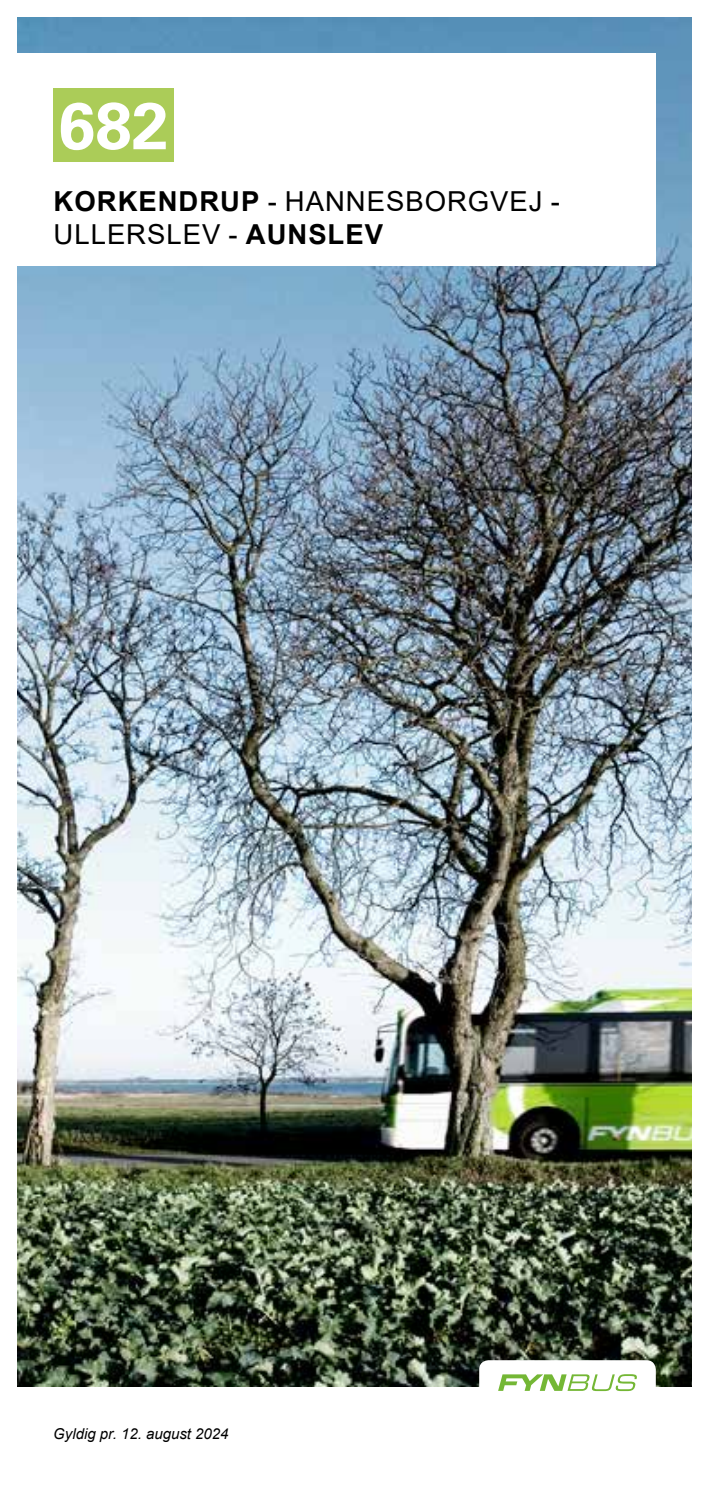
<style>
.page{position:relative;width:709px;height:1489px;background:#fff}
.page>*{position:absolute;margin:0;border:0;box-sizing:border-box;transform-origin:0 0}
.t1{font:700 66px "Univers LT Pro 65";color:#fff}
.t2{font:27.5px/32.5px "Arial";letter-spacing:.035em;color:#000}
.t3{font:italic 15px "Arial";color:#000}
.s1{font-weight:700}
</style>
<div class="page">
<img style="left:18px;top:18px;width:673px;height:1367px">
<div style="left:479px;top:1359px;width:177px;height:45px;background:#fff;border-radius:9px"></div>
<svg style="left:498px;top:1374px;width:139px;height:16px"></svg>
<div style="left:0;top:53px;width:656px;height:213px;background:#fff"></div>
<div style="left:53px;top:89px;width:121px;height:73px;background:#abcc58"></div>
<h1 class="t1" style="left:58px;top:87px;width:112px">682</h1>
<p class="t2" style="left:54px;top:185px;width:508px"><span class="s1">KORKENDRUP</span> - HANNESBORGVEJ -<br>ULLERSLEV - <span class="s1">AUNSLEV</span></p>
<p class="t3" style="left:53px;top:1424px;width:177px">Gyldig pr. 12. august 2024</p>
</div>
